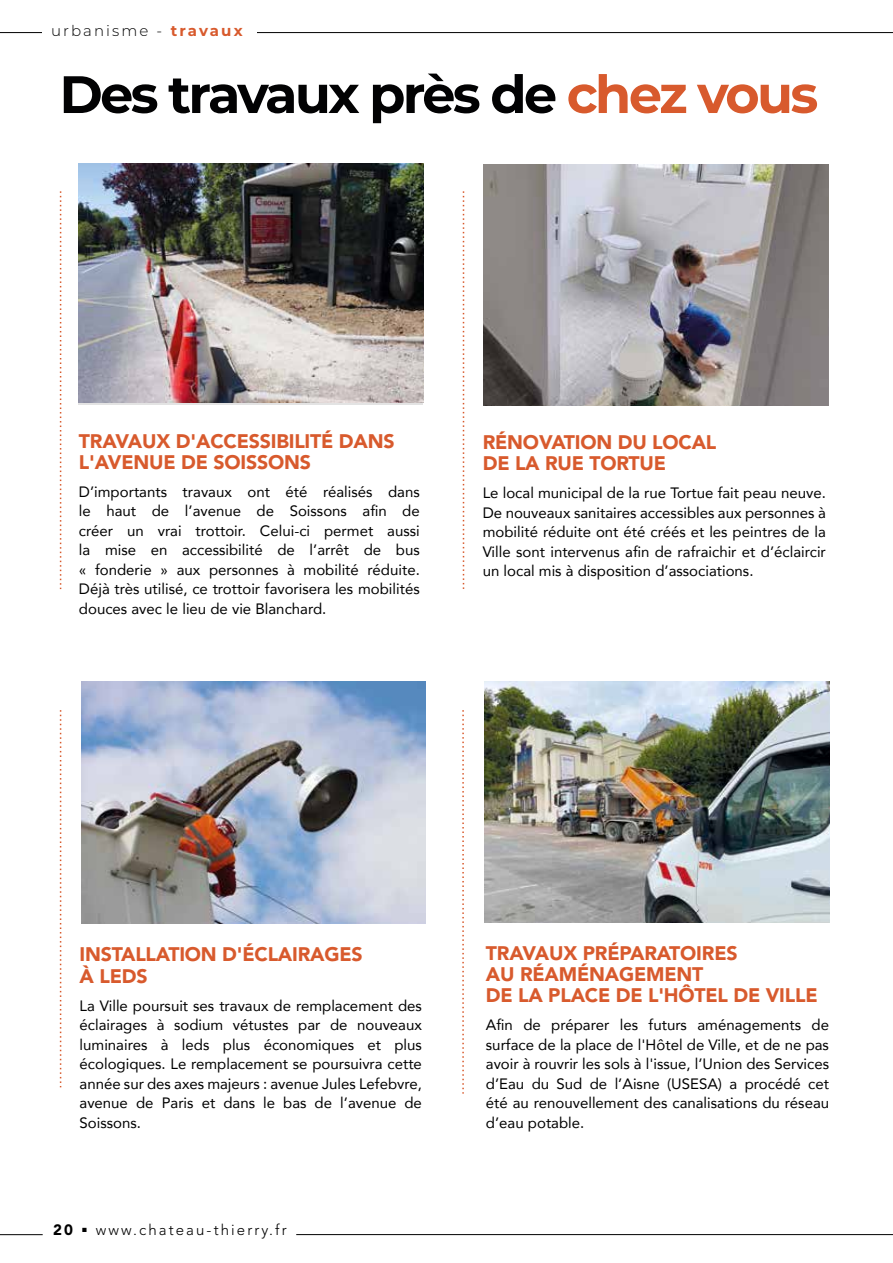
<style>
.page{position:relative;width:893px;height:1263px;background:#fff}
.page>*{position:absolute;margin:0;border:0;box-sizing:border-box;transform-origin:0 0}
.t1{font:700 52.5px "Montserrat";letter-spacing:-.05em;color:#020203}
.t2{font:900 19.5px/21px "Avenir LT Pro";letter-spacing:-.01em;color:#d85a2d}
.t3{font:15px/19.5px "Avenir";color:#000;text-align:justify}
.t4{font:300 15px "Avenir LT Std";letter-spacing:.14em;color:#000}
.t5{font:300 15px "Montserrat";letter-spacing:.14em;color:#000}
.s1{font-weight:700;color:#d85a2d}
.s2{color:#d85a2d}
.s3{font-weight:900}
</style>
<div class="page">
<hr style="left:0;top:32px;width:893px;height:1px;background:#000">
<hr style="left:296px;top:1234px;width:597px;height:1px;background:#000">
<hr style="left:0;top:1234px;width:43px;height:1px;background:#000">
<div style="left:43px;top:21px;width:214px;height:23px;background:#fff"></div>
<img style="left:79px;top:163px;width:344px;height:240px">
<img style="left:81px;top:682px;width:344px;height:241px">
<img style="left:485px;top:681px;width:344px;height:242px">
<img style="left:484px;top:164px;width:344px;height:241px">
<svg style="left:60px;top:191px;width:1px;height:398px"></svg>
<svg style="left:462px;top:710px;width:2px;height:383px"></svg>
<svg style="left:463px;top:191px;width:1px;height:398px"></svg>
<svg style="left:60px;top:710px;width:1px;height:377px"></svg>
<p class="t5" style="left:51px;top:20px;width:193px">urbanisme - <span class="s1">travaux</span></p>
<h1 class="t1" style="left:59px;top:57px;width:760px">Des travaux près de <span class="s2">chez vous</span></h1>
<h2 class="t2" style="left:79px;top:431px;width:317px">TRAVAUX D'ACCESSIBILITÉ DANS<br>L'AVENUE DE SOISSONS</h2>
<p class="t3" style="left:79px;top:481px;width:342px">D’importants travaux ont été réalisés dans le haut de l’avenue de Soissons afin de créer un vrai trottoir. Celui-ci permet aussi la mise en accessibilité de l’arrêt de bus « fonderie » aux personnes à mobilité réduite.<br>Déjà très utilisé, ce trottoir favorisera les mobilités douces avec le lieu de vie Blanchard.</p>
<h2 class="t2" style="left:483px;top:432px;width:235px">RÉNOVATION DU LOCAL<br>DE LA RUE TORTUE</h2>
<p class="t3" style="left:483px;top:483px;width:345px">Le local municipal de la rue Tortue fait peau neuve.<br>De nouveaux sanitaires accessibles aux personnes à mobilité réduite ont été créés et les peintres de la Ville sont intervenus afin de rafraichir et d’éclaircir un local mis à disposition d’associations.</p>
<h2 class="t2" style="left:80px;top:943px;width:285px;line-height:21.6px">INSTALLATION D'ÉCLAIRAGES<br>À LEDS</h2>
<p class="t3" style="left:80px;top:995px;width:344px">La Ville poursuit ses travaux de remplacement des éclairages à sodium vétustes par de nouveaux luminaires à leds plus économiques et plus écologiques. Le remplacement se poursuivra cette année sur des axes majeurs : avenue Jules Lefebvre, avenue de Paris et dans le bas de l’avenue de Soissons.</p>
<p class="t4" style="left:53px;top:1220px;width:235px"><span class="s3">20</span> <sup>■</sup> www.chateau-thierry.fr</p>
<h2 class="t2" style="left:486px;top:943px;width:333px">TRAVAUX PRÉPARATOIRES<br>AU RÉAMÉNAGEMENT<br>DE LA PLACE DE L'HÔTEL DE VILLE</h2>
<p class="t3" style="left:486px;top:1015px;width:345px">Afin de préparer les futurs aménagements de surface de la place de l'Hôtel de Ville, et de ne pas avoir à rouvrir les sols à l'issue, l’Union des Services d’Eau du Sud de l’Aisne (USESA) a procédé cet été au renouvellement des canalisations du réseau d’eau potable.</p>
</div>
